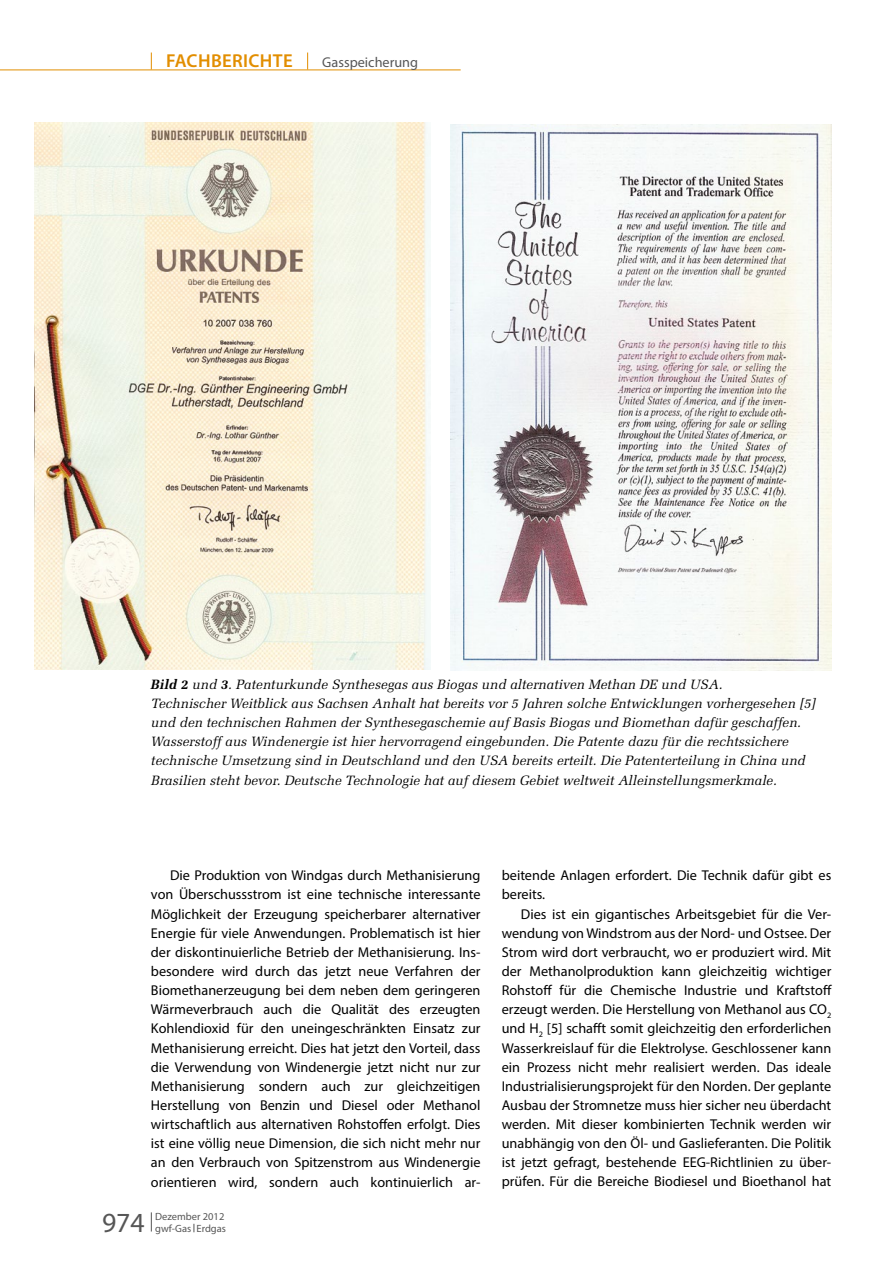
<style>
.page{position:relative;width:893px;height:1263px;background:#fff}
.page>*{position:absolute;margin:0;border:0;box-sizing:border-box;transform-origin:0 0}
.t1{font:27.75px "Myriad Pro";color:#565656}
.t2{font:600 18.75px "Myriad Pro";letter-spacing:.02em;color:#e28e00}
.t3{font:14.25px/19.2px "Myriad Pro";color:#000;text-align:justify}
.t4{font:14.25px "Myriad Pro";color:#565656}
.t5{font:italic 13.5px/19.2px "Melior LT Std";color:#000}
.t6{font:10.5px "Myriad Pro";color:#565656}
.s1{font-weight:700}
</style>
<div class="page">
<hr style="left:0;top:70px;width:461px;height:1px;background:#e28e00">
<svg style="left:151px;top:53px;width:1px;height:17px"></svg>
<svg style="left:307px;top:53px;width:1px;height:17px"></svg>
<svg style="left:151px;top:1212px;width:1px;height:19px"></svg>
<img style="left:34px;top:123px;width:397px;height:546px">
<img style="left:451px;top:124px;width:380px;height:546px">
<h2 class="t2" style="left:166px;top:49px;width:126px">FACHBERICHTE</h2>
<p class="t4" style="left:322px;top:54px;width:97px">Gasspeicherung</p>
<p class="t5" style="left:151px;top:675px;width:666px"><span class="s1">Bild 2</span> und <span class="s1">3</span>. Patenturkunde Synthesegas aus Biogas und alternativen Methan DE und USA.<br>Technischer Weitblick aus Sachsen Anhalt hat bereits vor 5 Jahren solche Entwicklungen vorhergesehen [5] und den technischen Rahmen der Synthesegaschemie auf Basis Biogas und Biomethan dafür geschaffen.<br>Wasserstoff aus Windenergie ist hier hervorragend eingebunden. Die Patente dazu für die rechtssichere technische Umsetzung sind in Deutschland und den USA bereits erteilt. Die Patenterteilung in China und Brasilien steht bevor. Deutsche Technologie hat auf diesem Gebiet weltweit Alleinstellungsmerkmale.</p>
<p class="t3" style="left:151px;top:866px;width:331px;text-indent:19px">Die Produktion von Windgas durch Methanisierung von Überschussstrom ist eine technische interessante Möglichkeit der Erzeugung speicherbarer alternativer Energie für viele Anwendungen. Problematisch ist hier der diskontinuierliche Betrieb der Methanisierung. Ins&shy;besondere wird durch das jetzt neue Verfahren der Biomethanerzeugung bei dem neben dem geringeren Wärmeverbrauch auch die Qualität des erzeugten Kohlendioxid für den uneingeschränkten Einsatz zur Methanisierung erreicht. Dies hat jetzt den Vorteil, dass die Verwendung von Windenergie jetzt nicht nur zur Methanisierung sondern auch zur gleichzeitigen Herstellung von Benzin und Diesel oder Methanol wirtschaftlich aus alternativen Rohstoffen erfolgt. Dies ist eine völlig neue Dimension, die sich nicht mehr nur an den Verbrauch von Spitzenstrom aus Windenergie orientieren wird, sondern auch kontinuierlich ar--</p>
<p class="t3" style="left:502px;top:866px;width:331px">beitende Anlagen erfordert. Die Technik dafür gibt es bereits.</p>
<p class="t3" style="left:502px;top:904px;width:332px;text-indent:19px">Dies ist ein gigantisches Arbeitsgebiet für die Ver&shy;wendung von Windstrom aus der Nord- und Ostsee. Der Strom wird dort verbraucht, wo er produziert wird. Mit der Methanolproduktion kann gleichzeitig wichtiger Rohstoff für die Chemische Industrie und Kraftstoff erzeugt werden. Die Herstellung von Methanol aus CO<sub>2 </sub>und H<sub>2</sub> [5] schafft somit gleichzeitig den erforderlichen Wasserkreislauf für die Elektrolyse. Geschlossener kann ein Prozess nicht mehr realisiert werden. Das ideale Industrialisierungsprojekt für den Norden. Der geplante Ausbau der Stromnetze muss hier sicher neu überdacht werden. Mit dieser kombinierten Technik werden wir unabhängig von den Öl- und Gaslieferanten. Die Politik ist jetzt gefragt, bestehende EEG-Richtlinien zu über&shy;prüfen. Für die Bereiche Biodiesel und Bioethanol hat</p>
<p class="t6" style="left:155px;top:1210px;width:71px">Dezember 2012</p>
<h1 class="t1" style="left:102px;top:1205px;width:44px">974</h1>
<p class="t6" style="left:155px;top:1221px;width:72px">gwf-Gas Erdgas</p>
</div>
